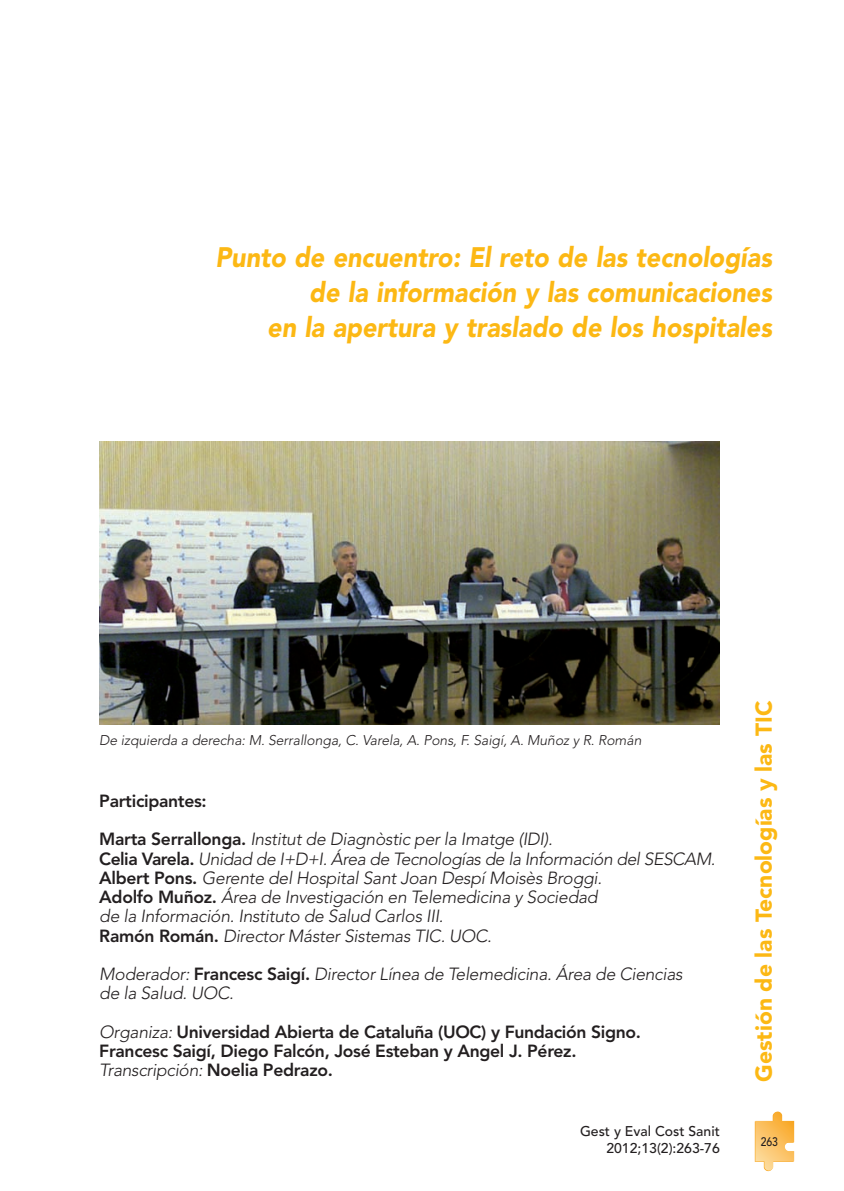
<style>
.page{position:relative;width:844px;height:1191px;background:#fff}
.page>*{position:absolute;margin:0;border:0;box-sizing:border-box;transform-origin:0 0}
.t1{font:italic 900 28px/34.8px "Avenir";color:#fcb814;text-align:right;scale:.9 1}
.t2{font:900 22.75px "Avenir";color:#fcb814}
.t3{font:italic 300 17.5px/19.2px "Avenir";letter-spacing:-.015em;color:#231f20}
.t4{font:800 17.5px/19.2px "Avenir";letter-spacing:-.02em;color:#231f20}
.t5{font:italic 300 14px "Avenir";letter-spacing:-.005em;color:#231f20}
.t6{font:500 14px/17.5px "Avenir";color:#231f20;text-align:right}
.t7{font:500 12.25px "Avenir";color:#231f20;scale:.85 1}
.s1{font-weight:800;font-style:normal}
.s2{font-weight:300;font-style:italic}
</style>
<div class="page">
<img style="left:99px;top:441px;width:620px;height:283px">
<svg style="left:754px;top:1111px;width:40px;height:60px"></svg>
<h1 class="t1" style="left:215px;top:242px;width:619px">Punto de encuentro: El reto de las tecnologías de la información y las comunicaciones<br>en la apertura y traslado de los hospitales</h1>
<p class="t5" style="left:99px;top:734px;width:543px">De izquierda a derecha: M. Serrallonga, C. Varela, A. Pons, F. Saigí, A. Muñoz y R. Román</p>
<p class="t4" style="left:99px;top:792px;width:109px">Participantes:</p>
<p class="t3" style="left:99px;top:831px;width:617px"><span class="s1">Marta Serrallonga.</span> Institut de Diagnòstic per la Imatge (IDI).<br><span class="s1">Celia Varela.</span> Unidad de I+D+I. Área de Tecnologías de la Información del SESCAM.<br><span class="s1">Albert Pons.</span> Gerente del Hospital Sant Joan Despí Moisès Broggi.<br><span class="s1">Adolfo Muñoz.</span> Área de Investigación en Telemedicina y Sociedad<br>de la Información. Instituto de Salud Carlos III.<br><span class="s1">Ramón Román.</span> Director Máster Sistemas TIC. UOC.</p>
<p class="t3" style="left:99px;top:966px;width:584px">Moderador: <span class="s1">Francesc Saigí.</span> Director Línea de Telemedicina. Área de Ciencias de la Salud. UOC.</p>
<p class="t4" style="left:99px;top:1023px;width:543px"><span class="s2">Organiza:</span> Universidad Abierta de Cataluña (UOC) y Fundación Signo.<br>Francesc Saigí, Diego Falcón, José Esteban y Angel J. Pérez.<br><span class="s2">Transcripción:</span> Noelia Pedrazo.</p>
<p class="t6" style="left:580px;top:1123px;width:141px">Gest y Eval Cost Sanit<br>2012;13(2):263-76</p>
<h2 class="t2" style="left:754px;top:1081px;width:382px;rotate:-90deg">Gestión de las Tecnologías y las TIC</h2>
<p class="t7" style="left:760px;top:1136px;width:22px">263</p>
</div>
